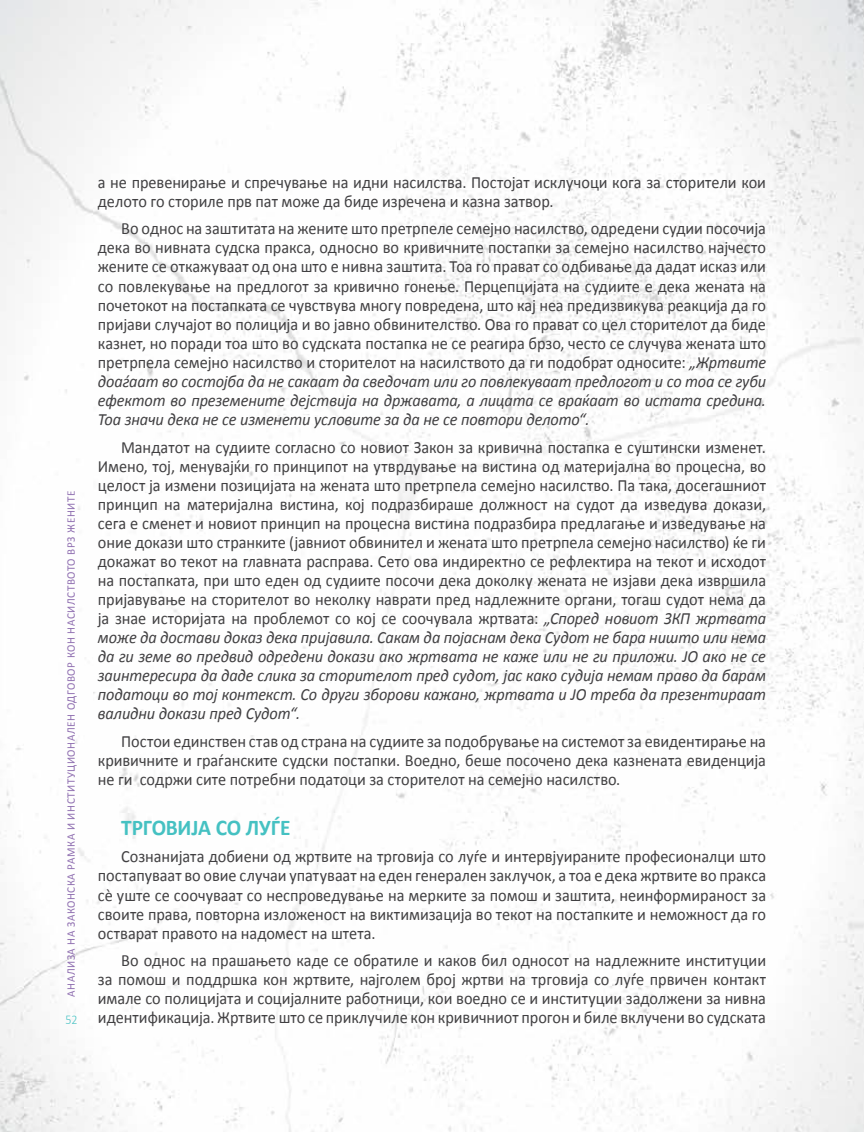
<style>
.page{position:relative;width:864px;height:1132px;background:#fff}
.page>*{position:absolute;margin:0;border:0;box-sizing:border-box;transform-origin:0 0}
.t1{font:700 22.5px "Calibri";letter-spacing:-.01em;color:#45c1c2;scale:.95 1}
.t2{font:17.1px/19px "Calibri";color:#414042;text-align:justify;scale:.95 1}
.t3{font:300 13.35px "Calibri";color:#45c1c2;scale:.9 1}
.t4{font:11.55px "Calibri";letter-spacing:.05em;color:#9070b1;scale:.96 1}
.s1{font-style:italic}
</style>
<div class="page">
<img style="left:0;top:0;width:863px;height:1131px">
<p class="t4" style="left:64px;top:996px;width:528px;rotate:-90deg">АНАЛИЗА НА ЗАКОНСКА РАМКА И ИНСТИТУЦИОНАЛЕН ОДГОВОР КОН НАСИЛСТВОТО ВРЗ ЖЕНИТЕ</p>
<p class="t3" style="left:66px;top:1011px;width:15px">52</p>
<p class="t2" style="left:98px;top:172px;width:704px">а не превенирање и спречување на идни насилства. Постојат исклучоци кога за сторители кои делото го сториле прв пат може да биде изречена и казна затвор.</p>
<p class="t2" style="left:98px;top:219px;width:704px;text-indent:23px">Во однос на заштитата на жените што претрпеле семејно насилство, одредени судии посочија дека во нивната судска пракса, односно во кривичните постапки за семејно насилство најчесто жените се откажуваат од она што е нивна заштита. Тоа го прават со одбивање да дадат исказ или со повлекување на предлогот за кривично гонење. Перцепцијата на судиите е дека жената на почетокот на постапката се чувствува многу повредена, што кај неа предизвикува реакција да го пријави случајот во полиција и во јавно обвинителство. Ова го прават со цел сторителот да биде казнет, но поради тоа што во судската постапка не се реагира брзо, често се случува жената што претрпела семејно насилство и сторителот на насилството да ги подобрат односите: <span class="s1">„Жртвите доаѓаат во состојба да не сакаат да сведочат или го повлекуваат предлогот и со тоа се губи ефектот во преземените дејствија на државата, а лицата се враќаат во истата средина.<br>Тоа значи дека не се изменети условите за да не се повтори делото“.</span></p>
<p class="t2" style="left:98px;top:437px;width:704px;text-indent:23px">Мандатот на судиите согласно со новиот Закон за кривична постапка е суштински изменет.<br>Имено, тој, менувајќи го принципот на утврдување на вистина од материјална во процесна, во целост ја измени позицијата на жената што претрпела семејно насилство. Па така, досегашниот принцип на материјална вистина, кој подразбираше должност на судот да изведува докази, сега е сменет и новиот принцип на процесна вистина подразбира предлагање и изведување на оние докази што странките (јавниот обвинител и жената што претрпела семејно насилство) ќе ги докажат во текот на главната расправа. Сето ова индиректно се рефлектира на текот и исходот на постапката, при што еден од судиите посочи дека доколку жената не изјави дека извршила пријавување на сторителот во неколку наврати пред надлежните органи, тогаш судот нема да ја знае историјата на проблемот со кој се соочувала жртвата: <span class="s1">„Според новиот ЗКП жртвата може да достави доказ дека пријавила. Сакам да појаснам дека Судот не бара ништо или нема да ги земе во предвид одредени докази ако жртвата не каже или не ги приложи. ЈО ако не се заинтересира да даде слика за сторителот пред судот, јас како судија немам право да барам податоци во тој контекст. Со други зборови кажано, жртвата и ЈО треба да презентираат валидни докази пред Судот“.</span></p>
<p class="t2" style="left:98px;top:731px;width:704px;text-indent:23px">Постои единствен став од страна на судиите за подобрување на системот за евидентирање на кривичните и граѓанските судски постапки. Воедно, беше посочено дека казнената евиденција не ги содржи сите потребни податоци за сторителот на семејно насилство.</p>
<h1 class="t1" style="left:121px;top:812px;width:180px">ТРГОВИЈА СО ЛУЃЕ</h1>
<p class="t2" style="left:98px;top:847px;width:704px;text-indent:23px">Сознанијата добиени од жртвите на трговија со луѓе и интервјуираните професионалци што постапуваат во овие случаи упатуваат на еден генерален заклучок, а тоа е дека жртвите во пракса сè уште се соочуваат со неспроведување на мерките за помош и заштита, неинформираност за своите права, повторна изложеност на виктимизација во текот на постапките и неможност да го остварат правото на надомест на штета.</p>
<p class="t2" style="left:98px;top:950px;width:704px;text-indent:23px">Во однос на прашањето каде се обратиле и каков бил односот на надлежните институции за помош и поддршка кон жртвите, најголем број жртви на трговија со луѓе првичен контакт имале со полицијата и социјалните работници, кои воедно се и институции задолжени за нивна идентификација. Жртвите што се приклучиле кон кривичниот прогон и биле вклучени во судската</p>
</div>
